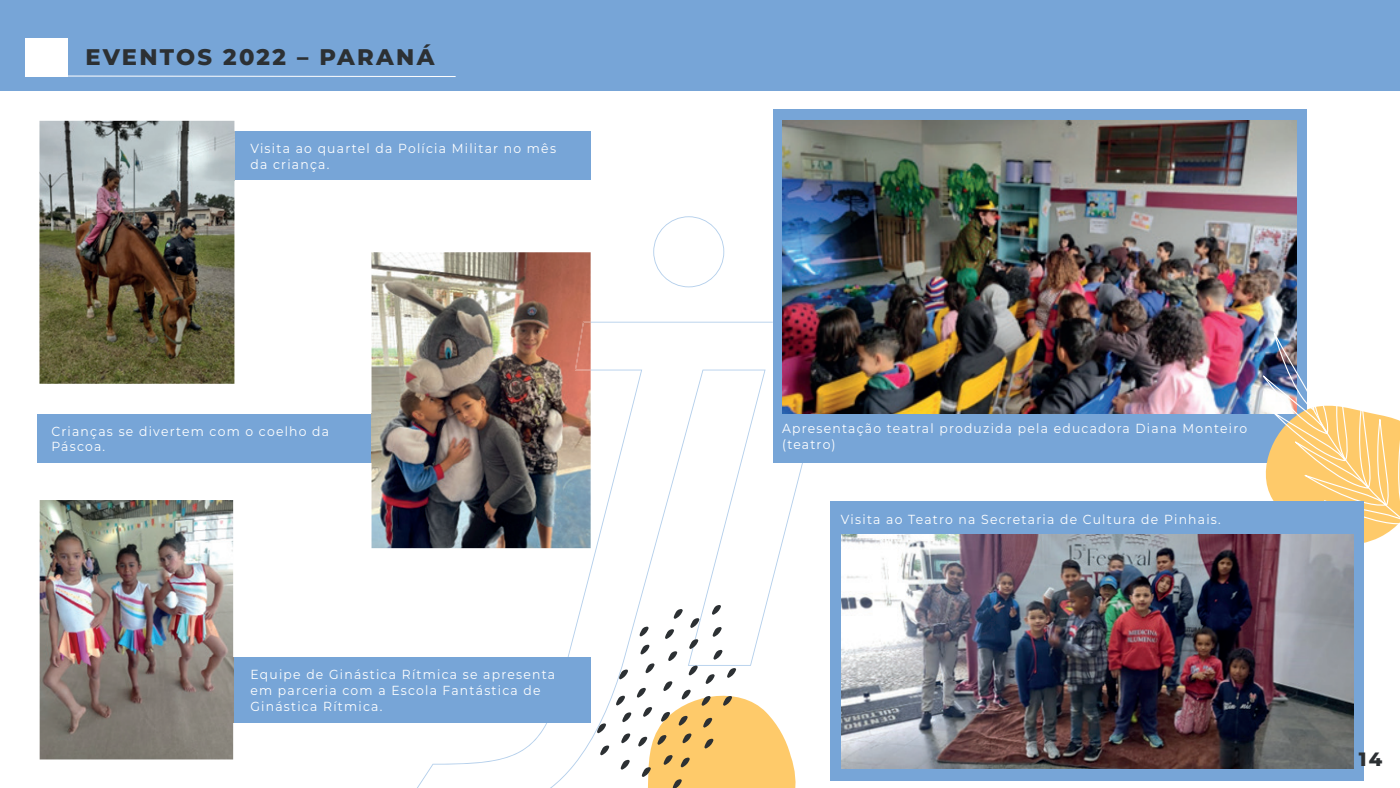
<style>
.page{position:relative;width:1400px;height:788px;background:#fff}
.page>*{position:absolute;margin:0;border:0;box-sizing:border-box;transform-origin:0 0}
.t1{font:800 22.57px "Montserrat";letter-spacing:.1em;color:#2c3033}
.t2{font:800 19.25px "Montserrat";color:#2c3033}
.t3{font:13.12px/15.8px "Montserrat";letter-spacing:.1em;color:#fff;scale:.94 1}
</style>
<div class="page">
<svg style="left:417px;top:322px;width:386px;height:466px"></svg>
<svg style="left:653px;top:216px;width:71px;height:71px"></svg>
<svg style="left:597px;top:723px;width:9px;height:10px"></svg>
<svg style="left:600px;top:745px;width:9px;height:10px"></svg>
<svg style="left:616px;top:605px;width:184px;height:183px"></svg>
<div style="left:165px;top:131px;width:426px;height:49px;background:#77a5d7"></div>
<div style="left:165px;top:657px;width:426px;height:65px;background:#77a5d7"></div>
<div style="left:37px;top:414px;width:426px;height:48px;background:#77a5d7"></div>
<div style="left:773px;top:110px;width:533px;height:352px;background:#77a5d7"></div>
<div style="left:0;top:0;width:1400px;height:91px;background:#77a5d7"></div>
<div style="left:26px;top:38px;width:42px;height:38px;background:#fff"></div>
<svg style="left:52px;top:75px;width:404px;height:2px"></svg>
<img style="left:39px;top:121px;width:195px;height:263px">
<img style="left:165px;top:131px;width:69px;height:49px">
<img style="left:372px;top:252px;width:219px;height:296px">
<img style="left:575px;top:322px;width:16px;height:48px">
<img style="left:372px;top:414px;width:91px;height:48px">
<img style="left:40px;top:500px;width:193px;height:259px">
<img style="left:165px;top:657px;width:68px;height:65px">
<img style="left:782px;top:121px;width:515px;height:293px">
<svg style="left:1254px;top:333px;width:146px;height:210px"></svg>
<div style="left:831px;top:501px;width:533px;height:279px;background:#77a5d7"></div>
<img style="left:841px;top:534px;width:512px;height:234px">
<h1 class="t1" style="left:86px;top:41px;width:350px">EVENTOS 2022 – PARANÁ</h1>
<p class="t3" style="left:250px;top:140px;width:327px">Visita ao quartel da Polícia Militar no mês da criança.</p>
<p class="t3" style="left:51px;top:423px;width:297px">Crianças se divertem com o coelho da<br>Páscoa.</p>
<p class="t3" style="left:782px;top:420px;width:496px">Apresentação teatral produzida pela educadora Diana Monteiro (teatro)</p>
<p class="t3" style="left:250px;top:666px;width:326px">Equipe de Ginástica Rítmica se apresenta em parceria com a Escola Fantástica de<br>Ginástica Rítmica.</p>
<p class="t3" style="left:841px;top:511px;width:406px">Visita ao Teatro na Secretaria de Cultura de Pinhais.</p>
<h2 class="t2" style="left:1359px;top:746px;width:25px">14</h2>
</div>
